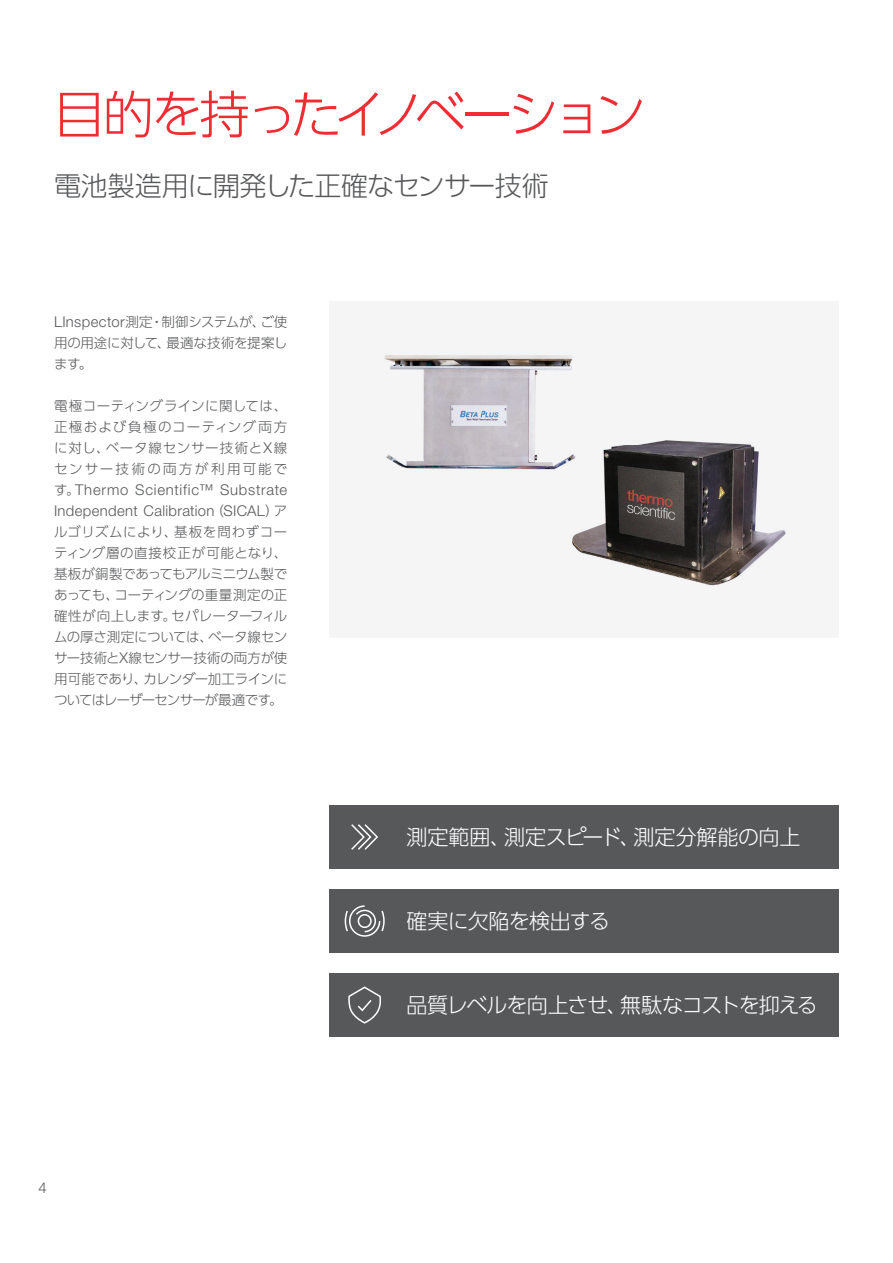
<style>
.page{position:relative;width:893px;height:1263px;background:#fff}
.page>*{position:absolute;margin:0;border:0;box-sizing:border-box;transform-origin:0 0}
.t1{font:300 51px "UD Shin Go Pro";letter-spacing:-.115em;color:#ee2d33}
.t2{font:300 27px "UD Shin Go Pro";letter-spacing:-.03em;color:#57585a}
.t3{font:300 21px "UD Shin Go Pro";letter-spacing:-.035em;color:#fff}
.t4{font:300 21px "UD Shin Go Pro";letter-spacing:-.01em;color:#fff}
.t5{font:300 15px "Helvetica Neue LTW1 G";color:#57585a}
.t6{font:300 14.85px/21px "Helvetica Neue LTW1 G";letter-spacing:.03em;color:#57585a}
.t7{font:300 13.5px/21px "UD Shin Go Pro";letter-spacing:-.005em;color:#57585a;text-align:justify}
.s1{font-family:"Helvetica Neue LTW1 G";font-size:14.85px}
.s2{font-family:"UD Shin Go Pro";font-size:13.5px}
</style>
<div class="page">
<img style="left:383px;top:352px;width:405px;height:235px">
<div style="left:330px;top:889px;width:509px;height:63px;background:#57585a"></div>
<div style="left:330px;top:973px;width:509px;height:63px;background:#57585a"></div>
<svg style="left:344px;top:905px;width:41px;height:32px"></svg>
<svg style="left:348px;top:986px;width:33px;height:38px"></svg>
<div style="left:330px;top:805px;width:509px;height:63px;background:#57585a"></div>
<svg style="left:351px;top:824px;width:27px;height:26px"></svg>
<h1 class="t1" style="left:54px;top:73px;width:593px">目的を持ったイノベーション</h1>
<h2 class="t2" style="left:54px;top:164px;width:496px">電池製造用に開発した正確なセンサー技術</h2>
<p class="t7" style="left:54px;top:311px;width:235px"><span class="s1">LInspector</span>測定・制御システムが、ご使用の用途に対して、最適な技術を提案します。</p>
<p class="t7" style="left:54px;top:395px;width:235px">電極コーティングラインに関しては、正極および負極のコーティング両方に対し、ベータ線センサー技術と<span class="s1">X</span>線センサー技術の両方が利用可能で</p>
<p class="t6" style="left:54px;top:479px;width:235px"><span class="s2">す。</span>Thermo Scientific™ Substrate<br>Independent Calibration<span class="s2">（</span>SICAL<span class="s2">）ア</span></p>
<p class="t7" style="left:54px;top:521px;width:235px">ルゴリズムにより、基板を問わずコーティング層の直接校正が可能となり、基板が銅製であってもアルミニウム製であっても、コーティングの重量測定の正確性が向上します。セパレーターフィルムの厚さ測定については、ベータ線センサー技術と<span class="s1">X</span>線センサー技術の両方が使用可能であり、カレンダー加工ラインについてはレーザーセンサーが最適です。</p>
<h3 class="t4" style="left:406px;top:819px;width:395px">測定範囲、測定スピード、測定分解能の向上</h3>
<h3 class="t3" style="left:406px;top:903px;width:205px">確実に欠陥を検出する</h3>
<h3 class="t3" style="left:406px;top:987px;width:413px">品質レベルを向上させ、無駄なコストを抑える</h3>
<p class="t5" style="left:38px;top:1178px;width:10px">4</p>
</div>
